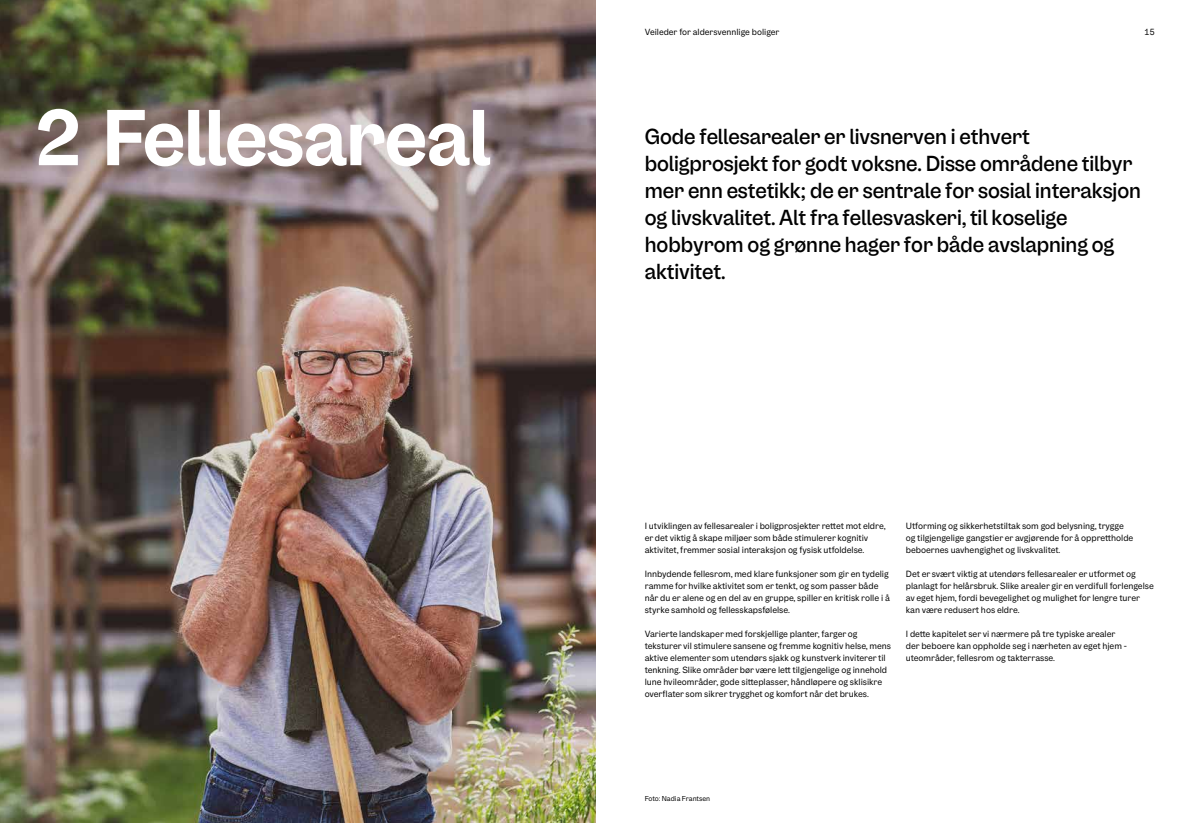
<style>
.page{position:relative;width:1191px;height:823px;background:#fff}
.page>*{position:absolute;margin:0;border:0;box-sizing:border-box;transform-origin:0 0}
.t1{font:700 80px "OBOS Display";letter-spacing:-.01em;color:#fff}
.t2{font:500 22px/27px "OBOS Display";color:#000}
.t3{font:9.1px/12px "OBOS Text";color:#000}
.t4{font:9px "OBOS Text";color:#000}
.t5{font:7.2px "OBOS Text";color:#000}
</style>
<div class="page">
<img style="left:0;top:0;width:595px;height:822px">
<h1 class="t1" style="left:36px;top:86px;width:456px">2 Fellesareal</h1>
<p class="t4" style="left:644px;top:26px;width:136px">Veileder for aldersvennlige boliger</p>
<p class="t4" style="left:1144px;top:26px;width:12px">15</p>
<p class="t2" style="left:644px;top:123px;width:498px">Gode fellesarealer er livsnerven i ethvert boligprosjekt for godt voksne. Disse områdene tilbyr mer enn estetikk; de er sentrale for sosial interaksjon og livskvalitet. Alt fra fellesvaskeri, til koselige hobbyrom og grønne hager for både avslapning og aktivitet.</p>
<p class="t3" style="left:644px;top:519px;width:242px">I utviklingen av fellesarealer i boligprosjekter rettet mot eldre, er det viktig å skape miljøer som både stimulerer kognitiv aktivitet, fremmer sosial interaksjon og fysisk utfoldelse.</p>
<p class="t3" style="left:644px;top:567px;width:247px">Innbydende fellesrom, med klare funksjoner som gir en tydelig ramme for hvilke aktivitet som er tenkt, og som passer både når du er alene og en del av en gruppe, spiller en kritisk rolle i å styrke samhold og fellesskapsfølelse.</p>
<p class="t3" style="left:644px;top:627px;width:248px">Varierte landskaper med forskjellige planter, farger og teksturer vil stimulere sansene og fremme kognitiv helse, mens aktive elementer som utendørs sjakk og kunstverk inviterer til tenkning. Slike områder bør være lett tilgjengelige og innehold lune hvileområder, gode sitteplasser, håndløpere og sklisikre overflater som sikrer trygghet og komfort når det brukes.</p>
<p class="t3" style="left:906px;top:519px;width:229px">Utforming og sikkerhetstiltak som god belysning, trygge og tilgjengelige gangstier er avgjørende for å opprettholde beboernes uavhengighet og livskvalitet.</p>
<p class="t3" style="left:906px;top:567px;width:249px">Det er svært viktig at utendørs fellesarealer er utformet og planlagt for helårsbruk. Slike arealer gir en verdifull forlengelse av eget hjem, fordi bevegelighet og mulighet for lengre turer kan være redusert hos eldre.</p>
<p class="t3" style="left:906px;top:627px;width:223px">I dette kapitelet ser vi nærmere på tre typiske arealer der beboere kan oppholde seg i nærheten av eget hjem - uteområder, fellesrom og takterrasse.</p>
<p class="t5" style="left:644px;top:793px;width:67px">Foto: Nadia Frantsen</p>
</div>
